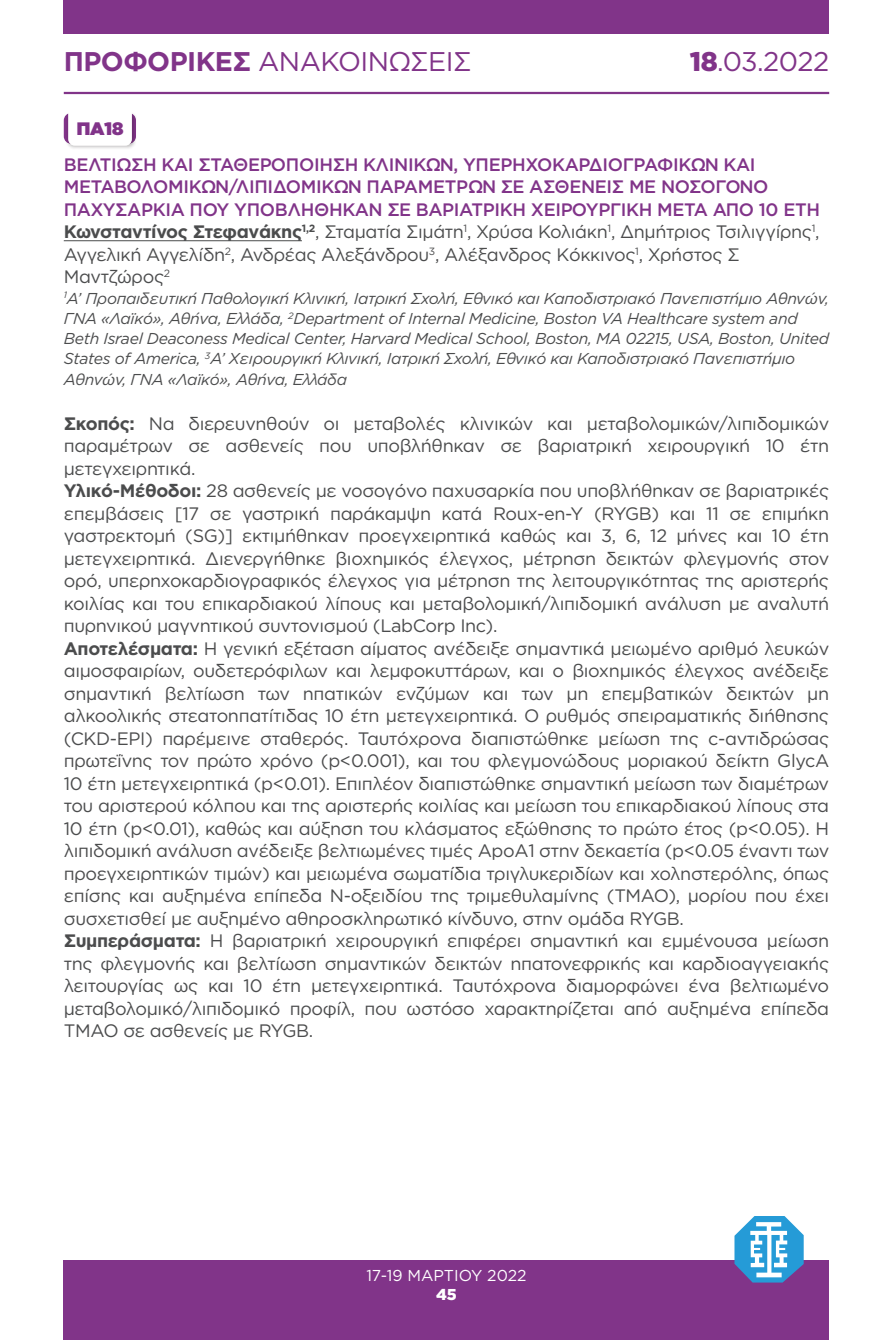
<style>
.page{position:relative;width:893px;height:1340px;background:#fff}
.page>*{position:absolute;margin:0;border:0;box-sizing:border-box;transform-origin:0 0}
.t1{font:27px "Gotham Greek";letter-spacing:-.02em;color:#813489}
.t2{font:18px/22.5px "Gotham Greek";letter-spacing:-.02em;color:#4b4c4d}
.t3{font:500 18px/22.5px "Gotham Greek";letter-spacing:-.02em;color:#813489}
.t4{font:900 18px "Gotham Greek";color:#813489}
.t5{font:italic 15.75px/20.2px "Gotham Greek";letter-spacing:-.02em;color:#4b4c4d}
.t6{font:15.75px "Gotham Greek";color:#fff}
.t7{font:900 15.75px "Gotham Greek";color:#fff}
.s1{font-weight:700}
.s2{font-weight:900}
.s3{font-weight:700;color:#4b4c4d}
.s4{font-weight:400;color:#4b4c4d}
</style>
<div class="page">
<div style="left:64px;top:1260px;width:765px;height:79px;background:#813489"></div>
<div style="left:64px;top:0;width:765px;height:33px;background:#813489"></div>
<svg style="left:734px;top:1216px;width:70px;height:66px"></svg>
<hr style="left:64px;top:92px;width:765px;height:2px;background:#813489">
<hr style="left:64px;top:240px;width:238px;height:1px;background:#4b4c4d">
<svg style="left:64px;top:113px;width:72px;height:33px"></svg>
<h1 class="t1" style="left:64px;top:46px;width:409px"><span class="s1">ΠΡΟΦΟΡΙΚΈΣ</span> ΑΝΑΚΟΙΝΏΣΕΙΣ</h1>
<h1 class="t1" style="left:690px;top:46px;width:141px"><span class="s2">18</span>.03.2022</h1>
<p class="t4" style="left:77px;top:119px;width:48px">ΠΑ18</p>
<p class="t3" style="left:64px;top:153px;width:758px">ΒΕΛΤΙΩΣΗ ΚΑΙ ΣΤΑΘΕΡΟΠΟΙΗΣΗ ΚΛΙΝΙΚΩΝ, ΥΠΕΡΗΧΟΚΑΡΔΙΟΓΡΑΦΙΚΩΝ ΚΑΙ ΜΕΤΑΒΟΛΟΜΙΚΩΝ/ΛΙΠΙΔΟΜΙΚΩΝ ΠΑΡΑΜΕΤΡΩΝ ΣΕ ΑΣΘΕΝΕΙΣ ΜΕ ΝΟΣΟΓΟΝΟ ΠΑΧΥΣΑΡΚΙΑ ΠΟΥ ΥΠΟΒΛΗΘΗΚΑΝ ΣΕ ΒΑΡΙΑΤΡΙΚΗ ΧΕΙΡΟΥΡΓΙΚΗ ΜΕΤΑ ΑΠΟ 10 ΕΤΗ <span class="s3">Κωνσταντίνος Στεφανάκης</span><sup>1,2</sup><span class="s4">, Σταματία Σιμάτη</span><sup>1</sup><span class="s4">, Χρύσα Κολιάκη</span><sup>1</sup><span class="s4">, Δημήτριος Τσιλιγγίρης</span><sup>1</sup><span class="s4">, Αγγελική Αγγελίδη</span><sup>2</sup><span class="s4">, Ανδρέας Αλεξάνδρου</span><sup>3</sup><span class="s4">, Αλέξανδρος Κόκκινος</span><sup>1</sup><span class="s4">, Χρήστος Σ Μαντζώρος</span><sup>2</sup></p>
<p class="t5" style="left:64px;top:288px;width:767px"><sup>1</sup>Α’ Προπαιδευτική Παθολογική Κλινική, Ιατρική Σχολή, Εθνικό και Καποδιστριακό Πανεπιστήμιο Αθηνών, ΓΝΑ «Λαϊκό», Αθήνα, Ελλάδα, <sup>2</sup>Department of Internal Medicine, Boston VA Healthcare system and Beth Israel Deaconess Medical Center, Harvard Medical School, Boston, MA 02215, USA, Boston, United States of America, <sup>3</sup>Α’ Χειρουργική Κλινική, Ιατρική Σχολή, Εθνικό και Καποδιστριακό Πανεπιστήμιο Αθηνών, ΓΝΑ «Λαϊκό», Αθήνα, Ελλάδα</p>
<p class="t2" style="left:64px;top:412px;width:767px"><span class="s1">Σκοπός:</span> Να διερευνηθούν οι μεταβολές κλινικών και μεταβολομικών/λιπιδομικών παραμέτρων σε ασθενείς που υποβλήθηκαν σε βαριατρική χειρουργική 10 έτη μετεγχειρητικά.<br><span class="s1">Υλικό-Μέθοδοι:</span> 28 ασθενείς με νοσογόνο παχυσαρκία που υποβλήθηκαν σε βαριατρικές επεμβάσεις [17 σε γαστρική παράκαμψη κατά Roux-en-Y (RYGB) και 11 σε επιμήκη γαστρεκτομή (SG)] εκτιμήθηκαν προεγχειρητικά καθώς και 3, 6, 12 μήνες και 10 έτη μετεγχειρητικά. Διενεργήθηκε βιοχημικός έλεγχος, μέτρηση δεικτών φλεγμονής στον ορό, υπερηχοκαρδιογραφικός έλεγχος για μέτρηση της λειτουργικότητας της αριστερής κοιλίας και του επικαρδιακού λίπους και μεταβολομική/λιπιδομική ανάλυση με αναλυτή πυρηνικού μαγνητικού συντονισμού (LabCorp Inc).<br><span class="s1">Αποτελέσματα:</span> Η γενική εξέταση αίματος ανέδειξε σημαντικά μειωμένο αριθμό λευκών αιμοσφαιρίων, ουδετερόφιλων και λεμφοκυττάρων, και ο βιοχημικός έλεγχος ανέδειξε σημαντική βελτίωση των ηπατικών ενζύμων και των μη επεμβατικών δεικτών μη αλκοολικής στεατοηπατίτιδας 10 έτη μετεγχειρητικά. Ο ρυθμός σπειραματικής διήθησης (CKD-EPI) παρέμεινε σταθερός. Ταυτόχρονα διαπιστώθηκε μείωση της c-αντιδρώσας πρωτεΐνης τον πρώτο χρόνο (p&lt;0.001), και του φλεγμονώδους μοριακού δείκτη GlycA 10 έτη μετεγχειρητικά (p&lt;0.01). Επιπλέον διαπιστώθηκε σημαντική μείωση των διαμέτρων του αριστερού κόλπου και της αριστερής κοιλίας και μείωση του επικαρδιακού λίπους στα 10 έτη (p&lt;0.01), καθώς και αύξηση του κλάσματος εξώθησης το πρώτο έτος (p&lt;0.05). Η λιπιδομική ανάλυση ανέδειξε βελτιωμένες τιμές ApoA1 στην δεκαετία (p&lt;0.05 έναντι των προεγχειρητικών τιμών) και μειωμένα σωματίδια τριγλυκεριδίων και χοληστερόλης, όπως επίσης και αυξημένα επίπεδα Ν-οξειδίου της τριμεθυλαμίνης (TMAO), μορίου που έχει συσχετισθεί με αυξημένο αθηροσκληρωτικό κίνδυνο, στην ομάδα RYGB.<br><span class="s1">Συμπεράσματα:</span> Η βαριατρική χειρουργική επιφέρει σημαντική και εμμένουσα μείωση της φλεγμονής και βελτίωση σημαντικών δεικτών ηπατονεφρικής και καρδιοαγγειακής λειτουργίας ως και 10 έτη μετεγχειρητικά. Ταυτόχρονα διαμορφώνει ένα βελτιωμένο μεταβολομικό/λιπιδομικό προφίλ, που ωστόσο χαρακτηρίζεται από αυξημένα επίπεδα TMAO σε ασθενείς με RYGB.</p>
<p class="t6" style="left:366px;top:1266px;width:162px">17-19 ΜΑΡΤΊΟΥ 2022</p>
<p class="t7" style="left:436px;top:1285px;width:22px">45</p>
</div>
